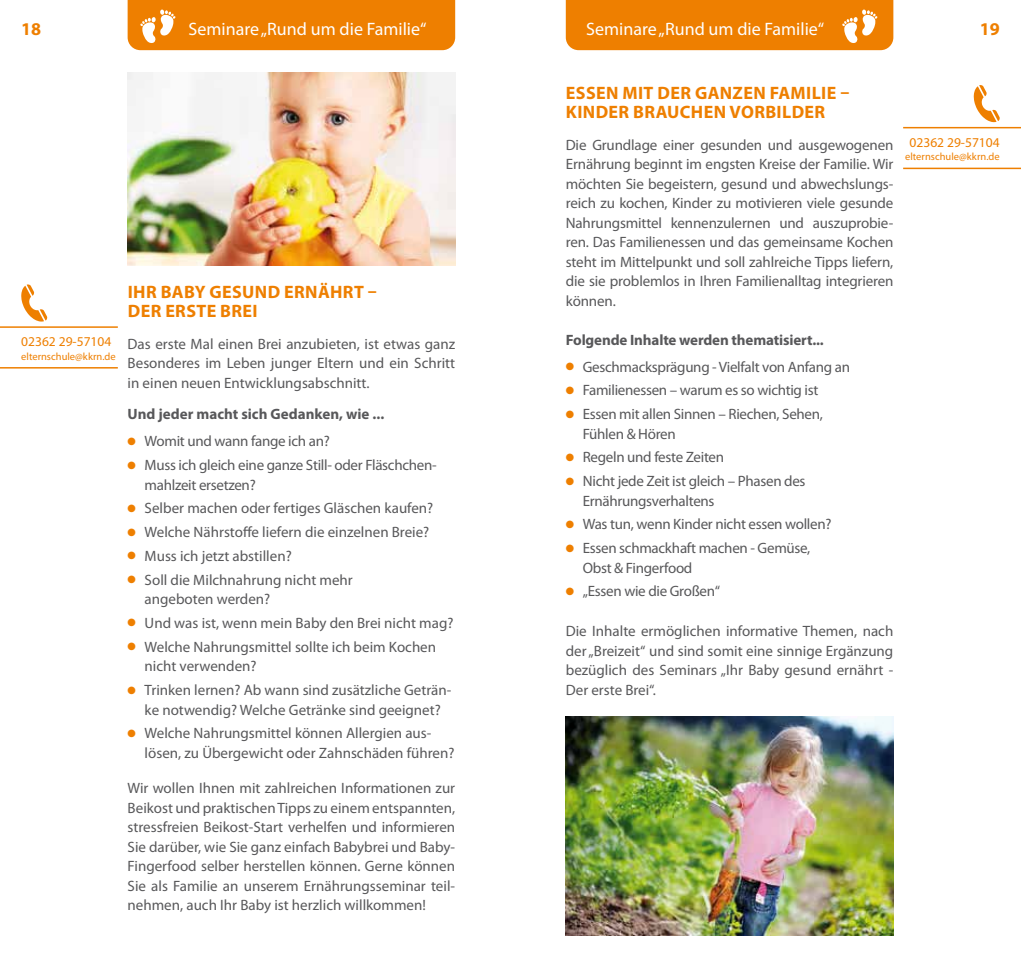
<style>
.page{position:relative;width:1021px;height:978px;background:#fff}
.page>*{position:absolute;margin:0;border:0;box-sizing:border-box;transform-origin:0 0}
.t1{font:700 18px/19.5px "Myriad Pro";letter-spacing:.02em;color:#ee7f00}
.t2{font:18px "Myriad Pro";color:#fff}
.t3{font:15px/19.5px "Myriad Pro";color:#58585a;text-align:justify}
.t4{font:15px/19.5px "Myriad Pro";letter-spacing:-.02em;color:#58585a}
.t5{font:700 15px "Myriad Pro";letter-spacing:-.01em;color:#58585a}
.t6{font:13.5px "Myriad Pro";color:#ee7f00}
.t7{font:10.5px "Myriad Pro";color:#ee7f00}
.s1{color:#ee7f00}
</style>
<div class="page">
<img style="left:128px;top:73px;width:327px;height:193px">
<div style="left:566px;top:0;width:327px;height:50px;background:#ee7f00"></div>
<img style="left:566px;top:716px;width:327px;height:219px">
<hr style="left:0;top:326px;width:118px;height:2px;background:#ee7f00">
<hr style="left:0;top:367px;width:118px;height:2px;background:#ee7f00">
<svg style="left:21px;top:284px;width:26px;height:38px"></svg>
<hr style="left:903px;top:127px;width:117px;height:1px;background:#ee7f00">
<hr style="left:903px;top:168px;width:117px;height:1px;background:#ee7f00">
<svg style="left:973px;top:85px;width:26px;height:37px"></svg>
<div style="left:128px;top:0;width:327px;height:50px;background:#ee7f00"></div>
<p class="t1" style="left:21px;top:18px;width:21px">18</p>
<p class="t2" style="left:586px;top:18px;width:240px">Seminare „Rund um die Familie“</p>
<p class="t1" style="left:979px;top:18px;width:21px">19</p>
<p class="t2" style="left:188px;top:18px;width:240px">Seminare „Rund um die Familie“</p>
<p class="t6" style="left:21px;top:333px;width:92px">02362 29-57104</p>
<p class="t7" style="left:21px;top:350px;width:96px">elternschule@kkrn.de</p>
<p class="t1" style="left:128px;top:282px;width:250px">IHR BABY GESUND ERNÄHRT –<br>DER ERSTE BREI</p>
<p class="t3" style="left:128px;top:334px;width:329px">Das erste Mal einen Brei anzubieten, ist etwas ganz Besonderes im Leben junger Eltern und ein Schritt in einen neuen Entwicklungsabschnitt.</p>
<p class="t5" style="left:128px;top:405px;width:258px">Und jeder macht sich Gedanken, wie ...</p>
<p class="t4" style="left:128px;top:431px;width:204px"><span class="s1">●</span> Womit und wann fange ich an?</p>
<p class="t4" style="left:145px;top:455px;width:293px;text-indent:-17px"><span class="s1">●</span> Muss ich gleich eine ganze Still- oder Fläschchen&shy;mahlzeit ersetzen?</p>
<p class="t3" style="left:128px;top:498px;width:307px"><span class="s1">●</span> Selber machen oder fertiges Gläschen kaufen?</p>
<p class="t3" style="left:128px;top:522px;width:303px"><span class="s1">●</span> Welche Nährstoffe liefern die einzelnen Breie?</p>
<p class="t3" style="left:128px;top:546px;width:166px"><span class="s1">●</span> Muss ich jetzt abstillen?</p>
<p class="t3" style="left:145px;top:570px;width:210px;text-indent:-17px"><span class="s1">●</span> Soll die Milchnahrung nicht mehr angeboten werden?</p>
<p class="t3" style="left:128px;top:613px;width:327px"><span class="s1">●</span> Und was ist, wenn mein Baby den Brei nicht mag?</p>
<p class="t3" style="left:145px;top:637px;width:293px;text-indent:-17px"><span class="s1">●</span> Welche Nahrungsmittel sollte ich beim Kochen nicht verwenden?</p>
<p class="t3" style="left:128px;top:680px;width:325px;text-align:center"><span class="s1">●</span> Trinken lernen? Ab wann sind zusätzliche Geträn&shy;ke notwendig? Welche Getränke sind geeignet?</p>
<p class="t3" style="left:145px;top:723px;width:311px;text-indent:-17px"><span class="s1">●</span> Welche Nahrungsmittel können Allergien aus&shy;lösen, zu Übergewicht oder Zahnschäden führen?</p>
<p class="t3" style="left:128px;top:778px;width:329px">Wir wollen Ihnen mit zahlreichen Informationen zur Beikost und praktischen Tipps zu einem entspannten, stressfreien Beikost-Start verhelfen und informieren Sie darüber, wie Sie ganz einfach Babybrei und Baby-Fingerfood selber herstellen können. Gerne können Sie als Familie an unserem Ernährungsseminar teil&shy;nehmen, auch Ihr Baby ist herzlich willkommen!</p>
<p class="t1" style="left:566px;top:82px;width:285px">ESSEN MIT DER GANZEN FAMILIE –<br>KINDER BRAUCHEN VORBILDER</p>
<p class="t3" style="left:566px;top:135px;width:329px">Die Grundlage einer gesunden und ausgewogenen Ernährung beginnt im engsten Kreise der Familie. Wir möchten Sie begeistern, gesund und abwechslungs&shy;reich zu kochen, Kinder zu motivieren viele gesunde Nahrungsmittel kennenzulernen und auszuprobie&shy;ren. Das Familienessen und das gemeinsame Kochen steht im Mittelpunkt und soll zahlreiche Tipps liefern, die sie problemlos in Ihren Familienalltag integrieren können.</p>
<p class="t5" style="left:566px;top:330px;width:259px">Folgende Inhalte werden thematisiert...</p>
<p class="t4" style="left:566px;top:357px;width:286px"><span class="s1">●</span> Geschmacksprägung - Vielfalt von Anfang an</p>
<p class="t4" style="left:566px;top:380px;width:254px"><span class="s1">●</span> Familienessen – warum es so wichtig ist</p>
<p class="t4" style="left:583px;top:404px;width:242px;text-indent:-17px"><span class="s1">●</span> Essen mit allen Sinnen – Riechen, Sehen,<br>Fühlen &amp; Hören</p>
<p class="t4" style="left:566px;top:447px;width:160px"><span class="s1">●</span> Regeln und feste Zeiten</p>
<p class="t4" style="left:583px;top:471px;width:224px;text-indent:-17px"><span class="s1">●</span> Nicht jede Zeit ist gleich – Phasen des<br>Ernährungsverhaltens</p>
<p class="t4" style="left:566px;top:514px;width:267px"><span class="s1">●</span> Was tun, wenn Kinder nicht essen wollen?</p>
<p class="t4" style="left:583px;top:538px;width:229px;text-indent:-17px"><span class="s1">●</span> Essen schmackhaft machen - Gemüse,<br>Obst &amp; Fingerfood</p>
<p class="t4" style="left:566px;top:581px;width:156px"><span class="s1">●</span> „Essen wie die Großen“</p>
<p class="t3" style="left:566px;top:621px;width:329px">Die Inhalte ermöglichen informative Themen, nach der „Breizeit“ und sind somit eine sinnige Ergänzung bezüglich des Seminars „Ihr Baby gesund ernährt - Der erste Brei“.</p>
<p class="t6" style="left:909px;top:134px;width:92px">02362 29-57104</p>
<p class="t7" style="left:905px;top:150px;width:96px">elternschule@kkrn.de</p>
</div>
